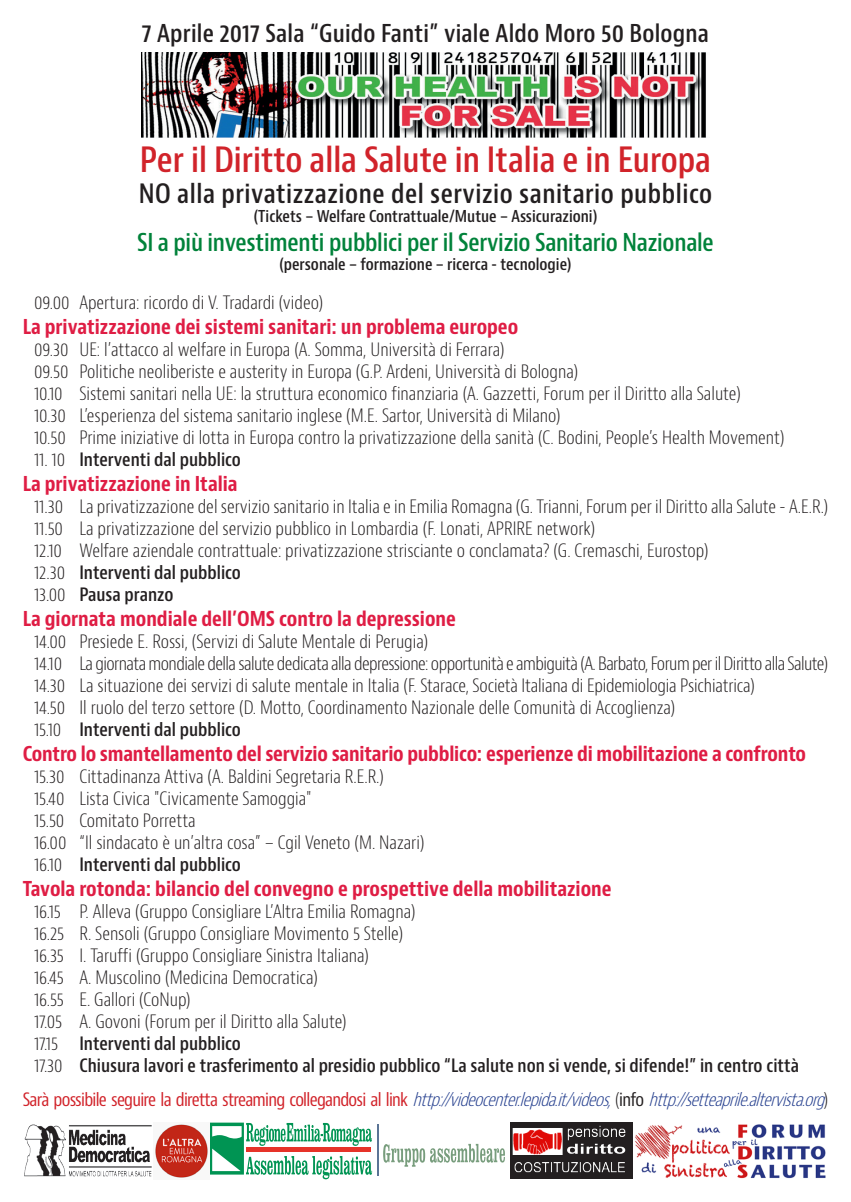
<style>
.page{position:relative;width:851px;height:1202px;background:#fff}
.page>*{position:absolute;margin:0;border:0;box-sizing:border-box;transform-origin:0 0}
.t1{font:600 condensed 34px "Bernino Sans";color:#d1232a}
.t2{font:600 condensed 26px "Bernino Sans";letter-spacing:.02em;color:#231f20}
.t3{font:600 condensed 24px "Bernino Sans";letter-spacing:-.01em;color:#00823a}
.t4{font:600 condensed 24px "Bernino Sans";letter-spacing:.01em;color:#231f20}
.t5{font:700 condensed 20px "Bernino Sans";color:#df1d44}
.t6{font:300 condensed 18px/22px "Bernino Sans";color:#231f20}
.t7{font:italic 300 condensed 18px "Bernino Sans";color:#253f8e}
.t8{font:600 condensed 18px "Bernino Sans";color:#231f20}
.t9{font:600 condensed 16px "Bernino Sans";color:#231f20}
.s1{font-weight:300}
.s2{font-weight:600}
.s3{font-weight:400;font-style:normal;color:#d1232a}
.s4{font-style:normal;color:#231f20}
.s5{font-weight:400;font-style:normal;color:#231f20}
</style>
<div class="page">
<svg style="left:383px;top:1144px;width:122px;height:23px"></svg>
<hr style="left:378px;top:1124px;width:1px;height:52px;background:#5b7495">
<svg style="left:210px;top:1123px;width:162px;height:56px"></svg>
<img style="left:24px;top:1124px;width:184px;height:54px">
<img style="left:142px;top:52px;width:564px;height:85px">
<div style="left:510px;top:1123px;width:123px;height:56px;background:#231f20"></div>
<img style="left:512px;top:1125px;width:114px;height:48px">
<img style="left:635px;top:1124px;width:191px;height:55px">
<h3 class="t4" style="left:142px;top:19px;width:568px">7 Aprile 2017 Sala “Guido Fanti” viale Aldo Moro 50 Bologna</h3>
<h1 class="t1" style="left:140px;top:139px;width:572px">Per il Diritto alla Salute in Italia e in Europa</h1>
<h2 class="t2" style="left:139px;top:178px;width:575px">NO alla privatizzazione del servizio sanitario pubblico</h2>
<p class="t9" style="left:254px;top:207px;width:345px">(Tickets – Welfare Contrattuale/Mutue – Assicurazioni)</p>
<h3 class="t3" style="left:137px;top:228px;width:578px">SI a più investimenti pubblici per il Servizio Sanitario Nazionale</h3>
<p class="t9" style="left:279px;top:255px;width:293px">(personale – formazione – ricerca - tecnologie)</p>
<p class="t6" style="left:34px;top:292px;width:290px">09.00 Apertura: ricordo di V. Tradardi (video)</p>
<p class="t5" style="left:23px;top:314px;width:497px">La privatizzazione dei sistemi sanitari: un problema europeo</p>
<p class="t6" style="left:34px;top:339px;width:751px">09.30 UE: l’attacco al welfare in Europa (A. Somma, Università di Ferrara)<br>09.50 Politiche neoliberiste e austerity in Europa (G.P. Ardeni, Università di Bologna)<br>10.10 Sistemi sanitari nella UE: la struttura economico finanziaria (A. Gazzetti, Forum per il Diritto alla Salute)<br>10.30 L’esperienza del sistema sanitario inglese (M.E. Sartor, Università di Milano)<br>10.50 Prime iniziative di lotta in Europa contro la privatizzazione della sanità (C. Bodini, People’s Health Movement)</p>
<p class="t8" style="left:34px;top:449px;width:208px"><span class="s1">11. 10</span> Interventi dal pubblico</p>
<p class="t5" style="left:23px;top:471px;width:216px">La privatizzazione in Italia</p>
<p class="t6" style="left:34px;top:496px;width:795px">11.30 La privatizzazione del servizio sanitario in Italia e in Emilia Romagna (G. Trianni, Forum per il Diritto alla Salute - A.E.R.)<br>11.50 La privatizzazione del servizio pubblico in Lombardia (F. Lonati, APRIRE network)<br>12.10 Welfare aziendale contrattuale: privatizzazione strisciante o conclamata? (G. Cremaschi, Eurostop)<br>12.30 <span class="s2">Interventi dal pubblico<br></span>13.00 <span class="s2">Pausa pranzo</span></p>
<p class="t5" style="left:23px;top:606px;width:435px">La giornata mondiale dell’OMS contro la depressione</p>
<p class="t6" style="left:34px;top:631px;width:795px">14.00 Presiede E. Rossi, (Servizi di Salute Mentale di Perugia)<br>14.10 La giornata mondiale della salute dedicata alla depressione: opportunità e ambiguità (A. Barbato, Forum per il Diritto alla Salute)<br>14.30 La situazione dei servizi di salute mentale in Italia (F. Starace, Società Italiana di Epidemiologia Psichiatrica)<br>14.50 Il ruolo del terzo settore (D. Motto, Coordinamento Nazionale delle Comunità di Accoglienza)<br>15.10 <span class="s2">Interventi dal pubblico</span></p>
<p class="t5" style="left:23px;top:741px;width:784px">Contro lo smantellamento del servizio sanitario pubblico: esperienze di mobilitazione a confronto</p>
<p class="t6" style="left:34px;top:766px;width:392px">15.30 Cittadinanza Attiva (A. Baldini Segretaria R.E.R.)<br>15.40 Lista Civica "Civicamente Samoggia"<br>15.50 Comitato Porretta<br>16.00 “Il sindacato è un’altra cosa” – Cgil Veneto (M. Nazari)<br>16.10 <span class="s2">Interventi dal pubblico</span></p>
<p class="t5" style="left:23px;top:876px;width:590px">Tavola rotonda: bilancio del convegno e prospettive della mobilitazione</p>
<p class="t6" style="left:34px;top:900px;width:766px">16.15 P. Alleva (Gruppo Consigliare L’Altra Emilia Romagna)<br>16.25 R. Sensoli (Gruppo Consigliare Movimento 5 Stelle)<br>16.35 I. Taruffi (Gruppo Consigliare Sinistra Italiana)<br>16.45 A. Muscolino (Medicina Democratica)<br>16.55 E. Gallori (CoNup)<br>17.05 A. Govoni (Forum per il Diritto alla Salute)<br>17.15 <span class="s2">Interventi dal pubblico<br></span>17.30 <span class="s2">Chiusura lavori e trasferimento al presidio pubblico “La salute non si vende, si difende!” in centro città</span></p>
<p class="t7" style="left:23px;top:1088px;width:809px"><span class="s3">S a r à p o s s i b i l e s e g u i r e l a d i r e t t a s t r e a m i n g c o l l e g a n d o s i a l l i n k</span> http://videocenter.lepida.it/videos,<span class="s4">(</span> <span class="s5">i n f o</span> http://setteaprile.altervista.org<span class="s4">)</span></p>
</div>
